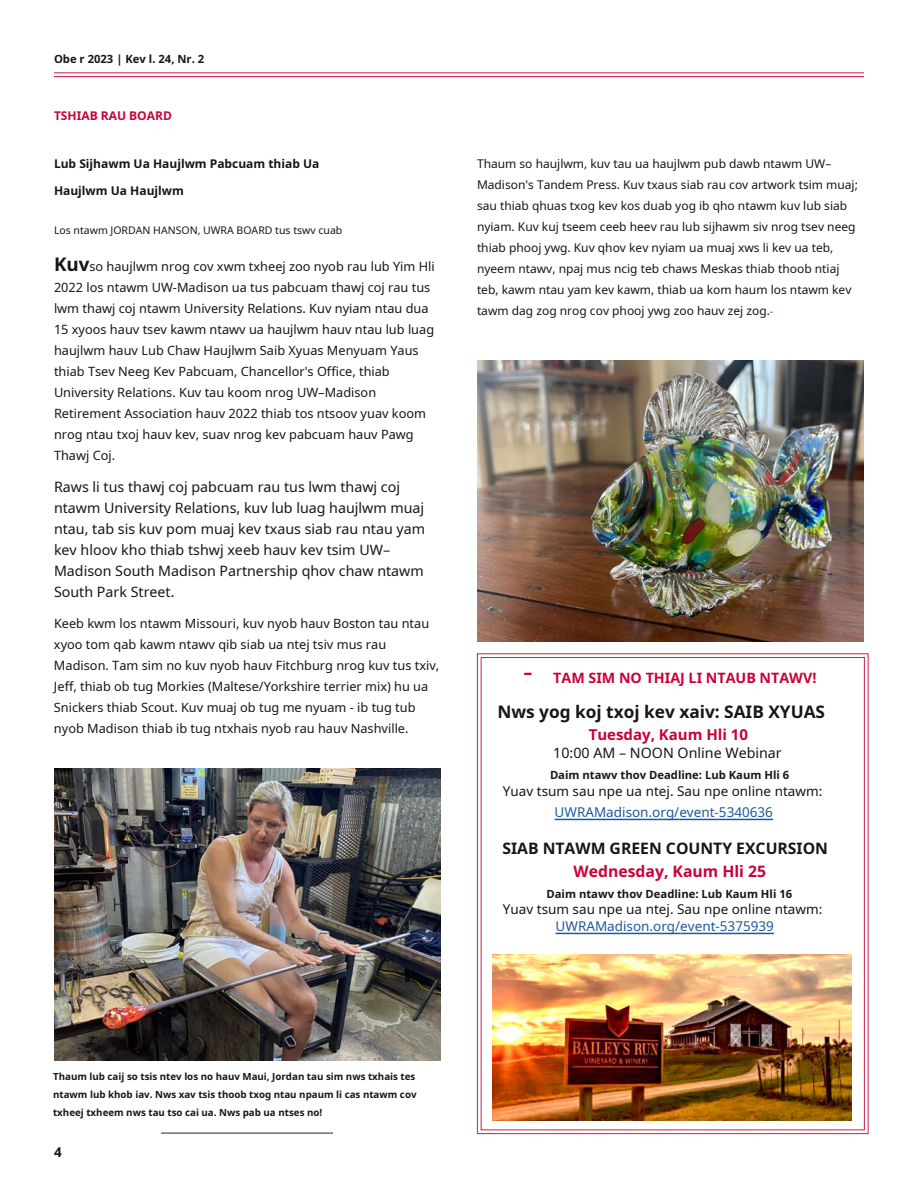
<style>
.page{position:relative;width:918px;height:1188px;background:#fff}
.page>*{position:absolute;margin:0;border:0;box-sizing:border-box;transform-origin:0 0}
.t1{font:700 17.25px "Noto Sans";color:#171615}
.t2{font:700 15.75px "Noto Sans";color:#171615}
.t3{font:700 15.75px "Noto Sans";color:#ca0036}
.t4{font:700 15px "Noto Sans";color:#ca0036}
.t5{font:14.25px/21px "Noto Sans";color:#171615}
.t6{font:700 14.25px "Noto Sans";color:#ca0036}
.t7{font:13.5px "Noto Sans";color:#171615}
.t8{font:13.5px "Noto Sans";color:#1d589b}
.t9{font:700 13.5px "Noto Sans";color:#171615}
.t10{font:12.75px/21px "Noto Sans";color:#171615}
.t11{font:12px/21px "Noto Sans";color:#171615}
.t12{font:700 12px "Noto Sans";color:#171615}
.t13{font:700 12px "Noto Sans";color:#ca0036}
.t14{font:700 11.25px "Noto Sans";color:#171615}
.t15{font:10.5px "Noto Sans";color:#171615}
.t16{font:700 9.75px/18px "Noto Sans";color:#171615;text-align:justify}
.s1{font-weight:700;font-size:18.75px}
.s2{font-size:10.5px;color:#ca0036}
.s3{font-weight:400;font-size:30px}
</style>
<div class="page">
<hr style="left:54px;top:72px;width:810px;height:1px;background:#cd1141">
<hr style="left:54px;top:76px;width:810px;height:1px;background:#cd1141">
<svg style="left:477px;top:653px;width:392px;height:481px"></svg>
<img style="left:54px;top:768px;width:387px;height:292px">
<img style="left:477px;top:360px;width:387px;height:282px">
<hr style="left:161px;top:1133px;width:172px;height:1px;background:#231f20">
<img style="left:493px;top:955px;width:359px;height:165px">
<hr style="left:555px;top:819px;width:124px;height:1px;background:#1d589b">
<hr style="left:679px;top:819px;width:94px;height:1px;background:#1d589b">
<hr style="left:556px;top:933px;width:124px;height:1px;background:#1d589b">
<hr style="left:680px;top:933px;width:94px;height:1px;background:#1d589b">
<p class="t14" style="left:54px;top:51px;width:152px">Obe r 2023 | Kev l. 24, Nr. 2</p>
<p class="t13" style="left:54px;top:107px;width:119px">TSHIAB RAU BOARD</p>
<p class="t12" style="left:54px;top:155px;width:267px">Lub Sijhawm Ua Haujlwm Pabcuam thiab Ua</p>
<p class="t12" style="left:54px;top:182px;width:131px">Haujlwm Ua Haujlwm</p>
<p class="t15" style="left:54px;top:223px;width:290px">Los ntawm JORDAN HANSON, UWRA BOARD tus tswv cuab</p>
<p class="t10" style="left:54px;top:256px;width:382px"><span class="s1">Kuv</span>so haujlwm nrog cov xwm txheej zoo nyob rau lub Yim Hli 2022 los ntawm UW-Madison ua tus pabcuam thawj coj rau tus lwm thawj coj ntawm University Relations. Kuv nyiam ntau dua 15 xyoos hauv tsev kawm ntawv ua haujlwm hauv ntau lub luag haujlwm hauv Lub Chaw Haujlwm Saib Xyuas Menyuam Yaus thiab Tsev Neeg Kev Pabcuam, Chancellor's Office, thiab University Relations. Kuv tau koom nrog UW–Madison Retirement Association hauv 2022 thiab tos ntsoov yuav koom nrog ntau txoj hauv kev, suav nrog kev pabcuam hauv Pawg Thawj Coj.</p>
<p class="t5" style="left:54px;top:476px;width:373px">Raws li tus thawj coj pabcuam rau tus lwm thawj coj ntawm University Relations, kuv lub luag haujlwm muaj ntau, tab sis kuv pom muaj kev txaus siab rau ntau yam kev hloov kho thiab tshwj xeeb hauv kev tsim UW– Madison South Madison Partnership qhov chaw ntawm South Park Street.</p>
<p class="t10" style="left:54px;top:613px;width:387px">Keeb kwm los ntawm Missouri, kuv nyob hauv Boston tau ntau xyoo tom qab kawm ntawv qib siab ua ntej tsiv mus rau Madison. Tam sim no kuv nyob hauv Fitchburg nrog kuv tus txiv, Jeff, thiab ob tug Morkies (Maltese/Yorkshire terrier mix) hu ua Snickers thiab Scout. Kuv muaj ob tug me nyuam - ib tug tub nyob Madison thiab ib tug ntxhais nyob rau hauv Nashville.</p>
<p class="t11" style="left:477px;top:153px;width:382px">Thaum so haujlwm, kuv tau ua haujlwm pub dawb ntawm UW– Madison's Tandem Press. Kuv txaus siab rau cov artwork tsim muaj; sau thiab qhuas txog kev kos duab yog ib qho ntawm kuv lub siab nyiam. Kuv kuj tseem ceeb heev rau lub sijhawm siv nrog tsev neeg thiab phooj ywg. Kuv qhov kev nyiam ua muaj xws li kev ua teb, nyeem ntawv, npaj mus ncig teb chaws Meskas thiab thoob ntiaj teb, kawm ntau yam kev kawm, thiab ua kom haum los ntawm kev tawm dag zog nrog cov phooj ywg zoo hauv zej zog.<span class="s2">-</span></p>
<p class="t6" style="left:523px;top:668px;width:295px"><span class="s3">-</span> TAM SIM NO THIAJ LI NTAUB NTAWV!</p>
<h1 class="t1" style="left:497px;top:699px;width:329px">Nws yog koj txoj kev xaiv: SAIB XYUAS</h1>
<p class="t4" style="left:589px;top:724px;width:161px">Tuesday, Kaum Hli 10</p>
<p class="t5" style="left:553px;top:742px;width:230px">10:00 AM – NOON Online Webinar</p>
<p class="t14" style="left:550px;top:767px;width:241px">Daim ntawv thov Deadline: Lub Kaum Hli 6</p>
<p class="t7" style="left:503px;top:781px;width:321px">Yuav tsum sau npe ua ntej. Sau npe online ntawm:</p>
<p class="t8" style="left:555px;top:802px;width:220px">UWRAMadison.org/event-5340636</p>
<p class="t2" style="left:502px;top:837px;width:327px">SIAB NTAWM GREEN COUNTY EXCURSION</p>
<p class="t3" style="left:574px;top:860px;width:194px">Wednesday, Kaum Hli 25</p>
<p class="t14" style="left:547px;top:886px;width:247px">Daim ntawv thov Deadline: Lub Kaum Hli 16</p>
<p class="t7" style="left:503px;top:900px;width:321px">Yuav tsum sau npe ua ntej. Sau npe online ntawm:</p>
<p class="t8" style="left:556px;top:916px;width:220px">UWRAMadison.org/event-5375939</p>
<p class="t16" style="left:53px;top:1067px;width:365px">Thaum lub caij so tsis ntev los no hauv Maui, Jordan tau sim nws txhais tes ntawm lub khob iav. Nws xav tsis thoob txog ntau npaum li cas ntawm cov txheej txheem nws tau tso cai ua. Nws pab ua ntses no!</p>
<p class="t9" style="left:54px;top:1142px;width:9px">4</p>
</div>
